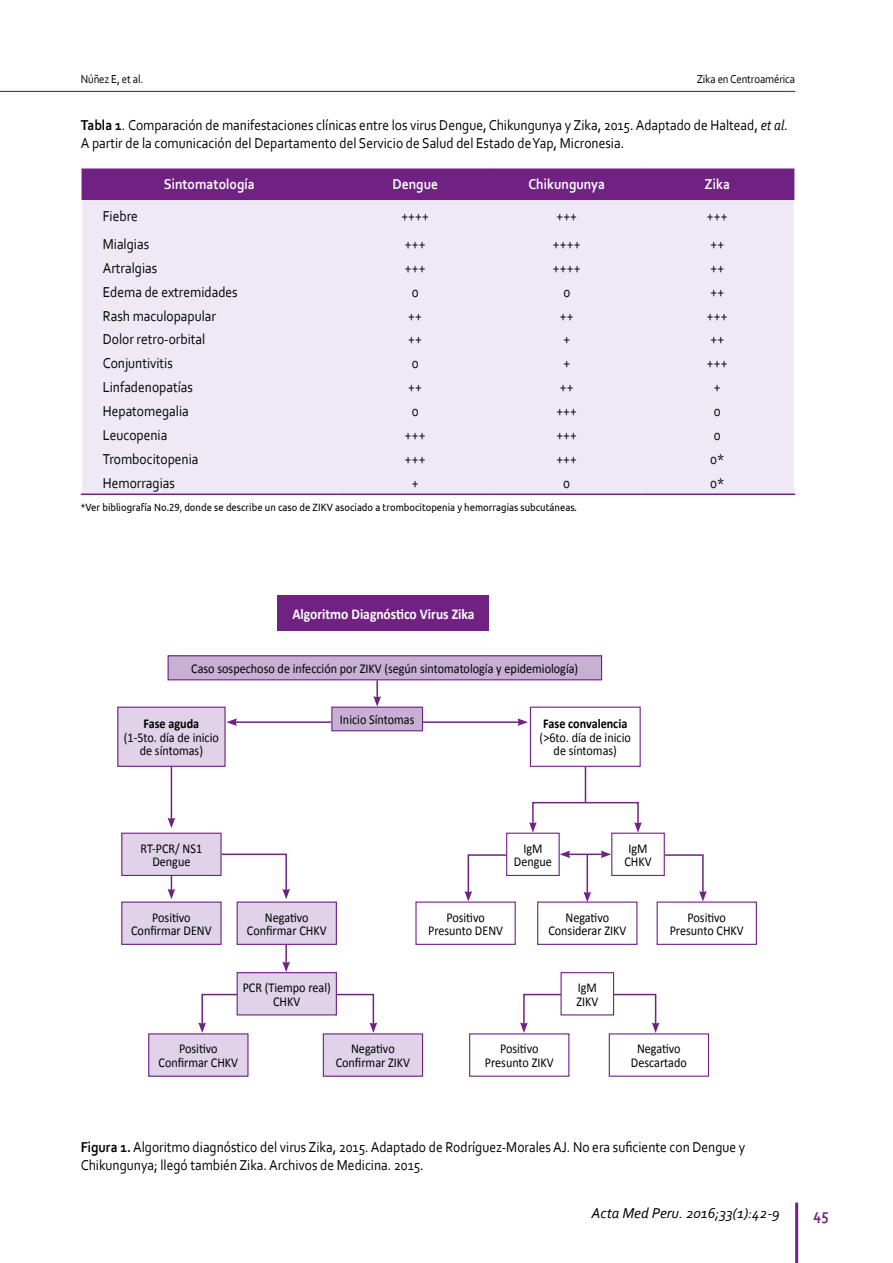
<style>
.page{position:relative;width:893px;height:1263px;background:#fff}
.page>*{position:absolute;margin:0;border:0;box-sizing:border-box;transform-origin:0 0}
.t1{font:700 16.5px "Corbel";color:#702283;scale:.9 1}
.t2{font:15px/18px "Corbel";color:#000;scale:.9 1}
.t3{font:700 15px "Corbel";color:#fff;scale:.9 1}
.t4{font:700 15px "Calibri";color:#fff;scale:.9 1}
.t5{font:italic 15px "Corbel";color:#000}
.t6{font:13.5px/13.5px "Calibri";color:#000;text-align:center;scale:.9 1}
.t7{font:700 13.5px "Calibri";color:#000;scale:.9 1}
.t8{font:12px "Corbel";letter-spacing:-.01em;color:#000;scale:.9 1}
.t9{font:10.5px "Ubuntu";color:#000;scale:.9 1}
.s1{font-weight:700}
.s2{font-style:italic}
</style>
<div class="page">
<hr style="left:795px;top:1202px;width:3px;height:61px;background:#702283">
<hr style="left:0;top:91px;width:795px;height:1px;background:#702283">
<div style="left:82px;top:168px;width:712px;height:32px;background:#702283"></div>
<div style="left:82px;top:200px;width:712px;height:293px;background:#efe8f5"></div>
<hr style="left:81px;top:493px;width:256px;height:2px;background:#702283">
<hr style="left:337px;top:493px;width:156px;height:2px;background:#702283">
<hr style="left:493px;top:493px;width:147px;height:2px;background:#702283">
<hr style="left:640px;top:493px;width:155px;height:2px;background:#702283">
<svg style="left:296px;top:993px;width:81px;height:40px"></svg>
<svg style="left:665px;top:854px;width:42px;height:47px"></svg>
<svg style="left:464px;top:854px;width:42px;height:47px"></svg>
<svg style="left:520px;top:993px;width:139px;height:40px"></svg>
<svg style="left:198px;top:993px;width:59px;height:40px"></svg>
<hr style="left:171px;top:838px;width:1px;height:53px;background:#702283">
<svg style="left:168px;top:889px;width:7px;height:10px"></svg>
<hr style="left:285px;top:911px;width:2px;height:53px;background:#702283">
<svg style="left:282px;top:961px;width:8px;height:11px"></svg>
<div style="left:530px;top:707px;width:111px;height:60px;border:1px solid #702283"></div>
<div style="left:118px;top:707px;width:107px;height:59px;background:#dfd2e9"></div>
<div style="left:117px;top:707px;width:109px;height:60px;border:1px solid #702283"></div>
<div style="left:332px;top:707px;width:91px;height:24px;background:#c8b0d5"></div>
<div style="left:331px;top:707px;width:92px;height:24px;border:1px solid #702283"></div>
<div style="left:122px;top:833px;width:99px;height:42px;background:#dfd2e9"></div>
<div style="left:121px;top:833px;width:101px;height:43px;border:1px solid #702283"></div>
<div style="left:506px;top:833px;width:54px;height:43px;border:1px solid #702283"></div>
<div style="left:561px;top:973px;width:53px;height:42px;background:#fff"></div>
<div style="left:560px;top:972px;width:54px;height:43px;border:1px solid #702283"></div>
<div style="left:611px;top:833px;width:54px;height:43px;border:1px solid #702283"></div>
<div style="left:122px;top:902px;width:99px;height:42px;background:#dfd2e9"></div>
<div style="left:121px;top:901px;width:101px;height:44px;border:1px solid #702283"></div>
<div style="left:415px;top:901px;width:101px;height:44px;border:1px solid #702283"></div>
<div style="left:657px;top:901px;width:100px;height:44px;border:1px solid #702283"></div>
<div style="left:237px;top:902px;width:99px;height:42px;background:#dfd2e9"></div>
<div style="left:237px;top:901px;width:100px;height:44px;border:1px solid #702283"></div>
<div style="left:537px;top:901px;width:100px;height:44px;border:1px solid #702283"></div>
<div style="left:149px;top:1034px;width:99px;height:42px;background:#dfd2e9"></div>
<div style="left:148px;top:1033px;width:101px;height:44px;border:1px solid #702283"></div>
<div style="left:469px;top:1033px;width:100px;height:44px;border:1px solid #702283"></div>
<div style="left:323px;top:1034px;width:100px;height:42px;background:#dfd2e9"></div>
<div style="left:323px;top:1033px;width:100px;height:44px;border:1px solid #702283"></div>
<div style="left:609px;top:1033px;width:100px;height:44px;border:1px solid #702283"></div>
<div style="left:237px;top:973px;width:99px;height:42px;background:#dfd2e9"></div>
<div style="left:237px;top:972px;width:100px;height:43px;border:1px solid #702283"></div>
<div style="left:278px;top:595px;width:211px;height:36px;background:#702283"></div>
<div style="left:168px;top:656px;width:434px;height:24px;background:#c8b0d5"></div>
<div style="left:168px;top:655px;width:434px;height:25px;border:1px solid #702283"></div>
<svg style="left:373px;top:680px;width:8px;height:27px"></svg>
<hr style="left:587px;top:854px;width:1px;height:40px;background:#702283">
<svg style="left:583px;top:892px;width:8px;height:10px"></svg>
<hr style="left:171px;top:767px;width:1px;height:53px;background:#702283">
<svg style="left:168px;top:818px;width:7px;height:10px"></svg>
<hr style="left:235px;top:721px;width:96px;height:2px;background:#702283">
<svg style="left:226px;top:718px;width:11px;height:8px"></svg>
<hr style="left:423px;top:721px;width:97px;height:2px;background:#702283">
<svg style="left:517px;top:718px;width:11px;height:8px"></svg>
<svg style="left:220px;top:853px;width:70px;height:46px"></svg>
<div style="left:532px;top:802px;width:107px;height:23px;border:2px solid #702283"></div>
<svg style="left:529px;top:822px;width:8px;height:11px"></svg>
<svg style="left:634px;top:822px;width:8px;height:11px"></svg>
<hr style="left:568px;top:853px;width:35px;height:2px;background:#702283">
<svg style="left:560px;top:850px;width:10px;height:8px"></svg>
<svg style="left:601px;top:850px;width:10px;height:8px"></svg>
<hr style="left:585px;top:767px;width:1px;height:35px;background:#702283">
<p class="t8" style="left:81px;top:71px;width:71px">Núñez E, et al.</p>
<p class="t8" style="left:697px;top:71px;width:111px">Zika en Centroamérica</p>
<p class="t2" style="left:81px;top:116px;width:787px"><span class="s1">Tabla 1</span>. Comparación de manifestaciones clínicas entre los virus Dengue, Chikungunya y Zika, 2015. Adaptado de Haltead, <span class="s2">et al</span>.<br>A partir de la comunicación del Departamento del Servicio de Salud del Estado de Yap, Micronesia.</p>
<p class="t3" style="left:164px;top:175px;width:103px">Sintomatología</p>
<p class="t3" style="left:392px;top:175px;width:52px">Dengue</p>
<p class="t3" style="left:528px;top:175px;width:87px">Chikungunya</p>
<p class="t3" style="left:705px;top:175px;width:30px">Zika</p>
<p class="t2" style="left:103px;top:207px;width:41px">Fiebre</p>
<p class="t2" style="left:401px;top:207px;width:32px">++++</p>
<p class="t2" style="left:556px;top:207px;width:25px">+++</p>
<p class="t2" style="left:707px;top:207px;width:25px">+++</p>
<p class="t2" style="left:103px;top:234px;width:53px">Mialgias</p>
<p class="t2" style="left:405px;top:234px;width:25px">+++</p>
<p class="t2" style="left:553px;top:234px;width:32px">++++</p>
<p class="t2" style="left:710px;top:234px;width:17px">++</p>
<p class="t2" style="left:103px;top:258px;width:62px">Artralgias</p>
<p class="t2" style="left:405px;top:258px;width:25px">+++</p>
<p class="t2" style="left:553px;top:258px;width:32px">++++</p>
<p class="t2" style="left:710px;top:258px;width:17px">++</p>
<p class="t2" style="left:103px;top:282px;width:151px">Edema de extremidades</p>
<p class="t2" style="left:412px;top:282px;width:9px">0</p>
<p class="t2" style="left:563px;top:282px;width:9px">0</p>
<p class="t2" style="left:710px;top:282px;width:17px">++</p>
<p class="t2" style="left:103px;top:306px;width:127px">Rash maculopapular</p>
<p class="t2" style="left:408px;top:306px;width:17px">++</p>
<p class="t2" style="left:560px;top:306px;width:17px">++</p>
<p class="t2" style="left:707px;top:306px;width:25px">+++</p>
<p class="t2" style="left:103px;top:330px;width:115px">Dolor retro-orbital</p>
<p class="t2" style="left:408px;top:330px;width:17px">++</p>
<p class="t2" style="left:563px;top:330px;width:9px">+</p>
<p class="t2" style="left:710px;top:330px;width:17px">++</p>
<p class="t2" style="left:103px;top:354px;width:79px">Conjuntivitis</p>
<p class="t2" style="left:412px;top:354px;width:9px">0</p>
<p class="t2" style="left:563px;top:354px;width:9px">+</p>
<p class="t2" style="left:707px;top:354px;width:25px">+++</p>
<p class="t2" style="left:103px;top:378px;width:102px">Linfadenopatías</p>
<p class="t2" style="left:408px;top:378px;width:17px">++</p>
<p class="t2" style="left:560px;top:378px;width:17px">++</p>
<p class="t2" style="left:714px;top:378px;width:9px">+</p>
<p class="t2" style="left:103px;top:402px;width:97px">Hepatomegalia</p>
<p class="t2" style="left:412px;top:402px;width:9px">0</p>
<p class="t2" style="left:556px;top:402px;width:25px">+++</p>
<p class="t2" style="left:714px;top:402px;width:9px">0</p>
<p class="t2" style="left:103px;top:426px;width:73px">Leucopenia</p>
<p class="t2" style="left:405px;top:426px;width:25px">+++</p>
<p class="t2" style="left:556px;top:426px;width:25px">+++</p>
<p class="t2" style="left:714px;top:426px;width:9px">0</p>
<p class="t2" style="left:103px;top:450px;width:108px">Trombocitopenia</p>
<p class="t2" style="left:405px;top:450px;width:25px">+++</p>
<p class="t2" style="left:556px;top:450px;width:25px">+++</p>
<p class="t2" style="left:710px;top:450px;width:17px">0*</p>
<p class="t2" style="left:103px;top:473px;width:82px">Hemorragias</p>
<p class="t2" style="left:412px;top:473px;width:9px">+</p>
<p class="t2" style="left:563px;top:473px;width:9px">0</p>
<p class="t2" style="left:710px;top:473px;width:17px">0*</p>
<p class="t9" style="left:81px;top:501px;width:553px">*Ver bibliografía No.29, donde se describe un caso de ZIKV asociado a trombocitopenia y hemorragias subcutáneas.</p>
<p class="t4" style="left:292px;top:604px;width:204px">Algoritmo Diagnóstico Virus Zika</p>
<p class="t6" style="left:191px;top:662px;width:432px">Caso sospechoso de infección por ZIKV (según sintomatología y epidemiología)</p>
<p class="t7" style="left:144px;top:715px;width:63px">Fase aguda</p>
<p class="t6" style="left:124px;top:731px;width:107px">(1-5to. día de inicio de síntomas)</p>
<p class="t6" style="left:340px;top:713px;width:84px">Inicio Síntomas</p>
<p class="t7" style="left:543px;top:715px;width:95px">Fase convalencia</p>
<p class="t6" style="left:540px;top:731px;width:103px">(&gt;6to. día de inicio de síntomas)</p>
<p class="t6" style="left:141px;top:841px;width:70px">RT-PCR/ NS1<br>Dengue</p>
<p class="t6" style="left:514px;top:841px;width:44px">IgM<br>Dengue</p>
<p class="t6" style="left:624px;top:841px;width:32px;text-align:left">IgM<br>CHKV</p>
<p class="t6" style="left:131px;top:910px;width:91px">Positivo<br>Confirmar DENV</p>
<p class="t6" style="left:428px;top:910px;width:85px">Positivo<br>Presunto DENV</p>
<p class="t6" style="left:670px;top:910px;width:84px">Positivo<br>Presunto CHKV</p>
<p class="t6" style="left:247px;top:910px;width:90px">Negativo<br>Confirmar CHKV</p>
<p class="t6" style="left:548px;top:910px;width:88px">Negativo<br>Considerar ZIKV</p>
<p class="t6" style="left:243px;top:981px;width:99px">PCR (Tiempo real)<br>CHKV</p>
<p class="t6" style="left:576px;top:981px;width:26px;text-align:left">IgM<br>ZIKV</p>
<p class="t6" style="left:159px;top:1042px;width:90px">Positivo<br>Confirmar CHKV</p>
<p class="t6" style="left:485px;top:1042px;width:78px">Positivo<br>Presunto ZIKV</p>
<p class="t6" style="left:336px;top:1042px;width:84px">Negativo<br>Confirmar ZIKV</p>
<p class="t6" style="left:631px;top:1042px;width:64px">Negativo<br>Descartado</p>
<p class="t2" style="left:81px;top:1137px;width:740px"><span class="s1">Figura 1.</span> Algoritmo diagnóstico del virus Zika, 2015. Adaptado de Rodríguez-Morales AJ. No era suficiente con Dengue y<br>Chikungunya; llegó también Zika. Archivos de Medicina. 2015.</p>
<p class="t5" style="left:592px;top:1203px;width:190px">Acta Med Peru. 2016;33(1):42-9</p>
<p class="t1" style="left:814px;top:1204px;width:18px">45</p>
</div>
